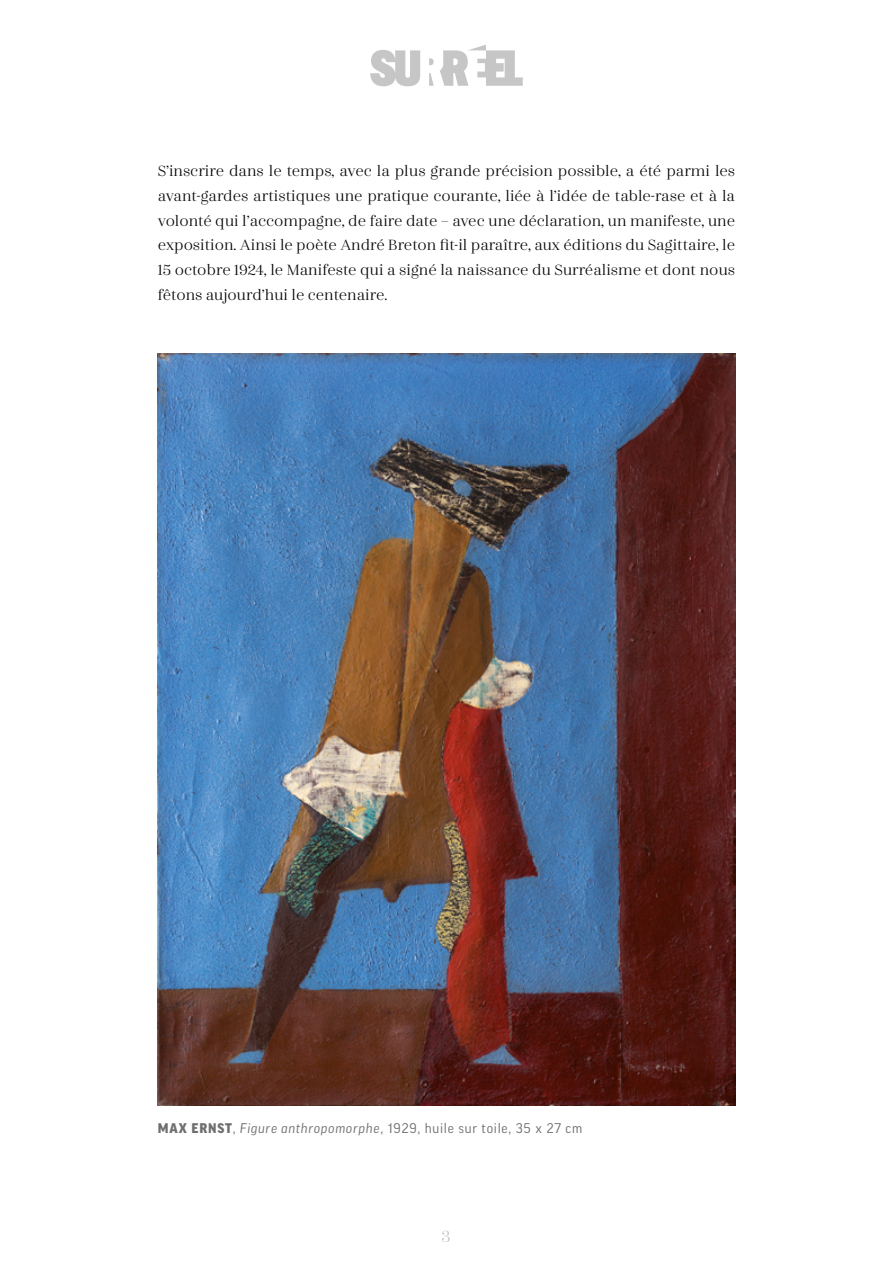
<style>
.page{position:relative;width:893px;height:1263px;background:#fff}
.page>*{position:absolute;margin:0;border:0;box-sizing:border-box;transform-origin:0 0}
.t1{font:18px "Zahrah";color:#c2c1c1}
.t2{font:16.5px/24.8px "Zahrah";color:#000;text-align:justify}
.t3{font:13.5px "Good Pro";letter-spacing:.05em;color:#706f6f}
.s1{font-weight:900}
.s2{font-style:italic}
</style>
<div class="page">
<svg style="left:370px;top:45px;width:153px;height:41px"></svg>
<img style="left:158px;top:353px;width:577px;height:753px">
<p class="t2" style="left:158px;top:158px;width:579px">S’inscrire dans le temps, avec la plus grande précision possible, a été parmi les avant-gardes artistiques une pratique courante, liée à l’idée de table-rase et à la volonté qui l’accompagne, de faire date – avec une déclaration, un manifeste, une exposition. Ainsi le poète André Breton fit-il paraître, aux éditions du Sagittaire, le 15 octobre 1924, le Manifeste qui a signé la naissance du Surréalisme et dont nous fêtons aujourd’hui le centenaire.</p>
<p class="t3" style="left:158px;top:1120px;width:426px"><span class="s1">MAX ERNST</span>, <span class="s2">Figure anthropomorphe</span>, 1929, huile sur toile, 35 x 27 cm</p>
<p class="t1" style="left:442px;top:1226px;width:11px">3</p>
</div>
